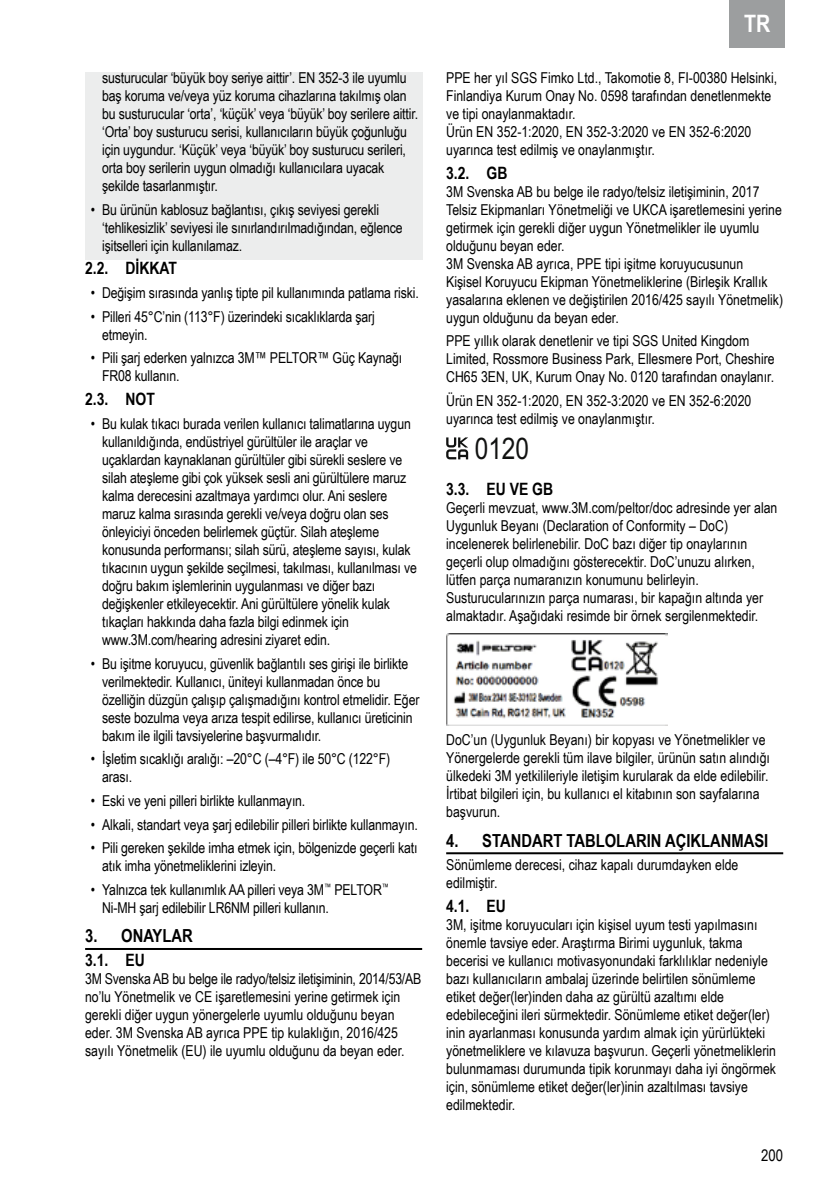
<style>
.page{position:relative;width:840px;height:1191px;background:#fff}
.page>*{position:absolute;margin:0;border:0;box-sizing:border-box;transform-origin:0 0}
.t1{font:29.8px "Arial Narrow";color:#111211}
.t2{font:700 24px "Arial Narrow";color:#fff}
.t3{font:700 18px "Arial Narrow";color:#000}
.t4{font:700 17px "Arial Narrow";color:#000}
.t5{font:16px "Arial Narrow";color:#000}
.t6{font:15px/18px "Arial Narrow";color:#000}
</style>
<div class="page">
<div style="left:729px;top:0;width:55px;height:48px;background:#9c9e9f"></div>
<div style="left:85px;top:72px;width:337px;height:128px;background:#eceded"></div>
<div style="left:85px;top:191px;width:337px;height:68px;background:#eceded"></div>
<hr style="left:85px;top:948px;width:337px;height:2px;background:#000">
<hr style="left:446px;top:852px;width:336px;height:2px;background:#000">
<img style="left:446px;top:633px;width:221px;height:93px">
<svg style="left:446px;top:437px;width:22px;height:22px"></svg>
<p class="t6" style="left:102px;top:68px;width:317px">susturucular ‘büyük boy seriye aittir’. EN 352-3 ile uyumlu baş koruma ve/veya yüz koruma cihazlarına takılmış olan bu susturucular ‘orta’, ‘küçük’ veya ‘büyük’ boy serilere aittir. ‘Orta’ boy susturucu serisi, kullanıcıların büyük çoğunluğu için uygundur. ‘Küçük’ veya ‘büyük’ boy susturucu serileri, orta boy serilerin uygun olmadığı kullanıcılara uyacak şekilde tasarlanmıştır.</p>
<p class="t6" style="left:102px;top:200px;width:302px;text-indent:-11px">• Bu ürünün kablosuz bağlantısı, çıkış seviyesi gerekli ‘tehlikesizlik’ seviyesi ile sınırlandırılmadığından, eğlence işitselleri için kullanılamaz.</p>
<p class="t4" style="left:85px;top:255px;width:93px">2.2. DİKKAT</p>
<p class="t6" style="left:91px;top:283px;width:329px">• Değişim sırasında yanlış tipte pil kullanımında patlama riski.</p>
<p class="t6" style="left:102px;top:307px;width:274px;text-indent:-11px">• Pilleri 45°C’nin (113°F) üzerindeki sıcaklıklarda şarj etmeyin.</p>
<p class="t6" style="left:102px;top:348px;width:301px;text-indent:-11px">• Pili şarj ederken yalnızca 3M™ PELTOR™ Güç Kaynağı<br>FR08 kullanın.</p>
<p class="t4" style="left:85px;top:386px;width:71px">2.3. NOT</p>
<p class="t6" style="left:102px;top:414px;width:316px;text-indent:-11px">• Bu kulak tıkacı burada verilen kullanıcı talimatlarına uygun kullanıldığında, endüstriyel gürültüler ile araçlar ve uçaklardan kaynaklanan gürültüler gibi sürekli seslere ve silah ateşleme gibi çok yüksek sesli ani gürültülere maruz kalma derecesini azaltmaya yardımcı olur. Ani seslere maruz kalma sırasında gerekli ve/veya doğru olan ses önleyiciyi önceden belirlemek güçtür. Silah ateşleme konusunda performansı; silah sürü, ateşleme sayısı, kulak tıkacının uygun şekilde seçilmesi, takılması, kullanılması ve doğru bakım işlemlerinin uygulanması ve diğer bazı değişkenler etkileyecektir. Ani gürültülere yönelik kulak tıkaçları hakkında daha fazla bilgi edinmek için www.3M.com/hearing adresini ziyaret edin.</p>
<p class="t6" style="left:102px;top:653px;width:318px;text-indent:-11px">• Bu işitme koruyucu, güvenlik bağlantılı ses girişi ile birlikte verilmektedir. Kullanıcı, üniteyi kullanmadan önce bu özelliğin düzgün çalışıp çalışmadığını kontrol etmelidir. Eğer seste bozulma veya arıza tespit edilirse, kullanıcı üreticinin bakım ile ilgili tavsiyelerine başvurmalıdır.</p>
<p class="t6" style="left:102px;top:749px;width:289px;text-indent:-11px">• İşletim sıcaklığı aralığı: –20°C (–4°F) ile 50°C (122°F) arası.</p>
<p class="t6" style="left:91px;top:791px;width:216px">• Eski ve yeni pilleri birlikte kullanmayın.</p>
<p class="t6" style="left:91px;top:814px;width:328px">• Alkali, standart veya şarj edilebilir pilleri birlikte kullanmayın.</p>
<p class="t6" style="left:102px;top:838px;width:317px;text-indent:-11px">• Pili gereken şekilde imha etmek için, bölgenizde geçerli katı atık imha yönetmeliklerini izleyin.</p>
<p class="t6" style="left:102px;top:880px;width:288px;text-indent:-11px">• Yalnızca tek kullanımlık AA pilleri veya 3M<sup>™</sup> PELTOR<sup>™<br></sup>Ni-MH şarj edilebilir LR6NM pilleri kullanın.</p>
<p class="t3" style="left:85px;top:922px;width:109px">3. ONAYLAR</p>
<p class="t4" style="left:85px;top:947px;width:61px">3.1. EU</p>
<p class="t6" style="left:85px;top:969px;width:337px">3M Svenska AB bu belge ile radyo/telsiz iletişiminin, 2014/53/AB no’lu Yönetmelik ve CE işaretlemesini yerine getirmek için gerekli diğer uygun yönergelerle uyumlu olduğunu beyan eder. 3M Svenska AB ayrıca PPE tip kulaklığın, 2016/425 sayılı Yönetmelik (EU) ile uyumlu olduğunu da beyan eder.</p>
<h2 class="t2" style="left:743px;top:5px;width:28px">TR</h2>
<p class="t6" style="left:446px;top:68px;width:332px">PPE her yıl SGS Fimko Ltd., Takomotie 8, FI-00380 Helsinki, Finlandiya Kurum Onay No. 0598 tarafından denetlenmekte ve tipi onaylanmaktadır.<br>Ürün EN 352-1:2020, EN 352-3:2020 ve EN 352-6:2020 uyarınca test edilmiş ve onaylanmıştır.</p>
<p class="t4" style="left:446px;top:160px;width:63px">3.2. GB</p>
<p class="t6" style="left:446px;top:182px;width:338px">3M Svenska AB bu belge ile radyo/telsiz iletişiminin, 2017<br>Telsiz Ekipmanları Yönetmeliği ve UKCA işaretlemesini yerine getirmek için gerekli diğer uygun Yönetmelikler ile uyumlu olduğunu beyan eder.<br>3M Svenska AB ayrıca, PPE tipi işitme koruyucusunun<br>Kişisel Koruyucu Ekipman Yönetmeliklerine (Birleşik Krallık yasalarına eklenen ve değiştirilen 2016/425 sayılı Yönetmelik) uygun olduğunu da beyan eder.</p>
<p class="t6" style="left:446px;top:331px;width:330px">PPE yıllık olarak denetlenir ve tipi SGS United Kingdom<br>Limited, Rossmore Business Park, Ellesmere Port, Cheshire<br>CH65 3EN, UK, Kurum Onay No. 0120 tarafından onaylanır.</p>
<p class="t6" style="left:446px;top:391px;width:306px">Ürün EN 352-1:2020, EN 352-3:2020 ve EN 352-6:2020 uyarınca test edilmiş ve onaylanmıştır.</p>
<h1 class="t1" style="left:474px;top:427px;width:56px">0120</h1>
<p class="t4" style="left:446px;top:476px;width:108px">3.3. EU VE GB</p>
<p class="t6" style="left:446px;top:498px;width:332px">Geçerli mevzuat, www.3M.com/peltor/doc adresinde yer alan Uygunluk Beyanı (Declaration of Conformity – DoC) incelenerek belirlenebilir. DoC bazı diğer tip onaylarının geçerli olup olmadığını gösterecektir. DoC’unuzu alırken, lütfen parça numaranızın konumunu belirleyin.<br>Susturucularınızın parça numarası, bir kapağın altında yer almaktadır. Aşağıdaki resimde bir örnek sergilenmektedir.</p>
<p class="t6" style="left:446px;top:730px;width:325px">DoC’un (Uygunluk Beyanı) bir kopyası ve Yönetmelikler ve Yönergelerde gerekli tüm ilave bilgiler, ürünün satın alındığı ülkedeki 3M yetkilileriyle iletişim kurularak da elde edilebilir.<br>İrtibat bilgileri için, bu kullanıcı el kitabının son sayfalarına başvurun.</p>
<p class="t3" style="left:446px;top:826px;width:323px">4. STANDART TABLOLARIN AÇIKLANMASI</p>
<p class="t6" style="left:446px;top:855px;width:293px">Sönümleme derecesi, cihaz kapalı durumdayken elde edilmiştir.</p>
<p class="t4" style="left:446px;top:893px;width:61px">4.1. EU</p>
<p class="t6" style="left:446px;top:915px;width:331px">3M, işitme koruyucuları için kişisel uyum testi yapılmasını önemle tavsiye eder. Araştırma Birimi uygunluk, takma becerisi ve kullanıcı motivasyonundaki farklılıklar nedeniyle bazı kullanıcıların ambalaj üzerinde belirtilen sönümleme etiket değer(ler)inden daha az gürültü azaltımı elde edebileceğini ileri sürmektedir. Sönümleme etiket değer(ler) inin ayarlanması konusunda yardım almak için yürürlükteki yönetmeliklere ve kılavuza başvurun. Geçerli yönetmeliklerin bulunmaması durumunda tipik korunmayı daha iyi öngörmek için, sönümleme etiket değer(ler)inin azaltılması tavsiye edilmektedir.</p>
<p class="t5" style="left:760px;top:1143px;width:23px">200</p>
</div>
